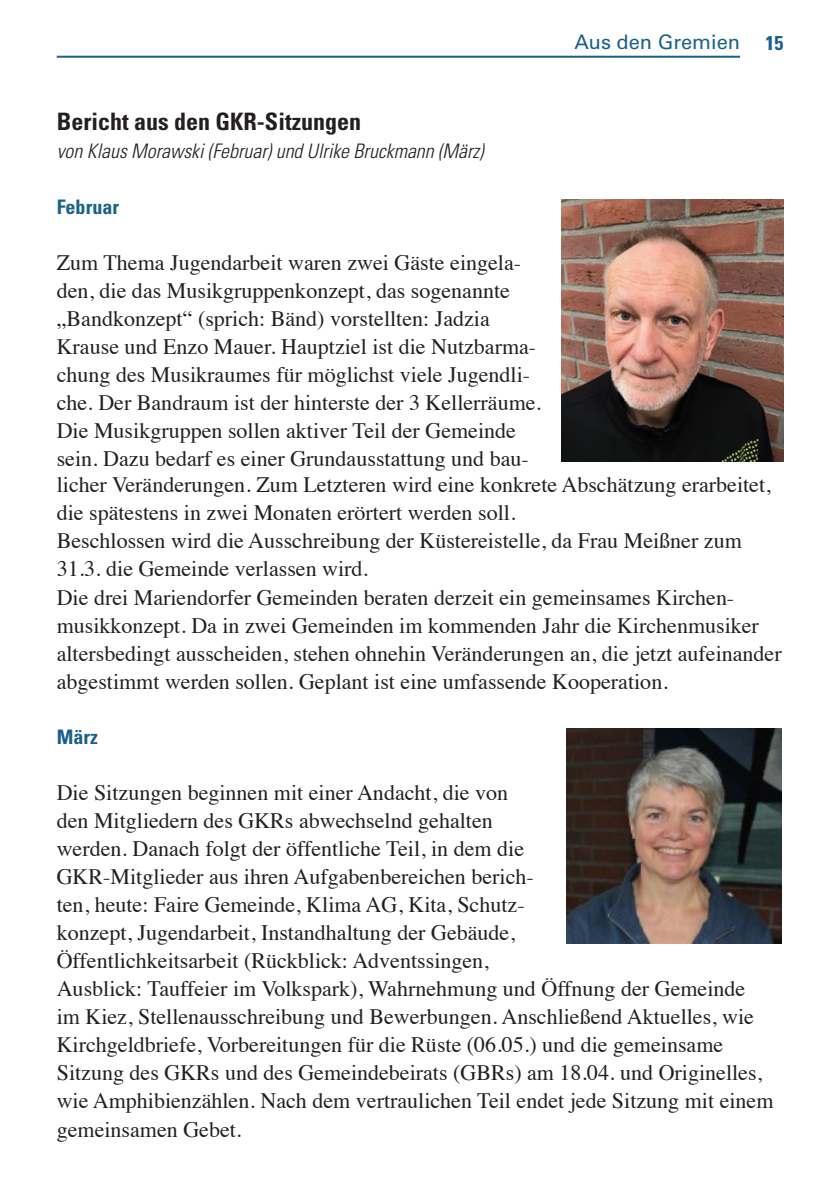
<style>
.page{position:relative;width:840px;height:1191px;background:#fff}
.page>*{position:absolute;margin:0;border:0;box-sizing:border-box;transform-origin:0 0}
.t1{font:700 condensed 24px "Univers";color:#231f20}
.t2{font:22px/28px "Times";color:#231f20}
.t3{font:italic 300 condensed 20px "Univers";color:#231f20}
.t4{font:20px "Univers";color:#19608b}
.t5{font:700 condensed 20px "Univers";color:#19608b}
</style>
<div class="page">
<hr style="left:57px;top:56px;width:682px;height:2px;background:#19608b">
<img style="left:561px;top:199px;width:221px;height:262px">
<img style="left:566px;top:728px;width:215px;height:216px">
<p class="t1" style="left:57px;top:106px;width:306px">Bericht aus den GKR-Sitzungen</p>
<p class="t3" style="left:57px;top:139px;width:428px">von Klaus Morawski (Februar) und Ulrike Bruckmann (März)</p>
<p class="t5" style="left:57px;top:194px;width:64px">Februar</p>
<p class="t4" style="left:574px;top:30px;width:167px">Aus den Gremien</p>
<p class="t5" style="left:765px;top:30px;width:19px">15</p>
<p class="t2" style="left:57px;top:246px;width:726px">Zum Thema Jugendarbeit waren zwei Gäste eingela-<br>den, die das Musikgruppenkonzept, das sogenannte<br>„Bandkonzept“ (sprich: Bänd) vorstellten: Jadzia<br>Krause und Enzo Mauer. Hauptziel ist die Nutzbarma-<br>chung des Musikraumes für möglichst viele Jugendli-<br>che. Der Bandraum ist der hinterste der 3 Kellerräume.<br>Die Musikgruppen sollen aktiver Teil der Gemeinde<br>sein. Dazu bedarf es einer Grundausstattung und bau-<br>licher Veränderungen. Zum Letzteren wird eine konkrete Abschätzung erarbeitet, die spätestens in zwei Monaten erörtert werden soll.<br>Beschlossen wird die Ausschreibung der Küstereistelle, da Frau Meißner zum 31.3. die Gemeinde verlassen wird.<br>Die drei Mariendorfer Gemeinden beraten derzeit ein gemeinsames Kirchen&shy;musikkonzept. Da in zwei Gemeinden im kommenden Jahr die Kirchenmusiker altersbedingt ausscheiden, stehen ohnehin Veränderungen an, die jetzt aufeinander abgestimmt werden sollen. Geplant ist eine umfassende Kooperation.</p>
<p class="t5" style="left:57px;top:725px;width:43px">März</p>
<p class="t2" style="left:57px;top:777px;width:717px">Die Sitzungen beginnen mit einer Andacht, die von<br>den Mitgliedern des GKRs abwechselnd gehalten<br>werden. Danach folgt der öffentliche Teil, in dem die<br>GKR-Mitglieder aus ihren Aufgabenbereichen berich-<br>ten, heute: Faire Gemeinde, Klima AG, Kita, Schutz-<br>konzept, Jugendarbeit, Instandhaltung der Gebäude,<br>Öffentlichkeitsarbeit (Rückblick: Adventssingen,<br>Ausblick: Tauffeier im Volkspark), Wahrnehmung und Öffnung der Gemeinde im Kiez, Stellenausschreibung und Bewerbungen. Anschließend Aktuelles, wie Kirchgeldbriefe, Vorbereitungen für die Rüste (06.05.) und die gemeinsame Sitzung des GKRs und des Gemeindebeirats (GBRs) am 18.04. und Originelles, wie Amphibienzählen. Nach dem vertraulichen Teil endet jede Sitzung mit einem gemeinsamen Gebet.</p>
</div>
